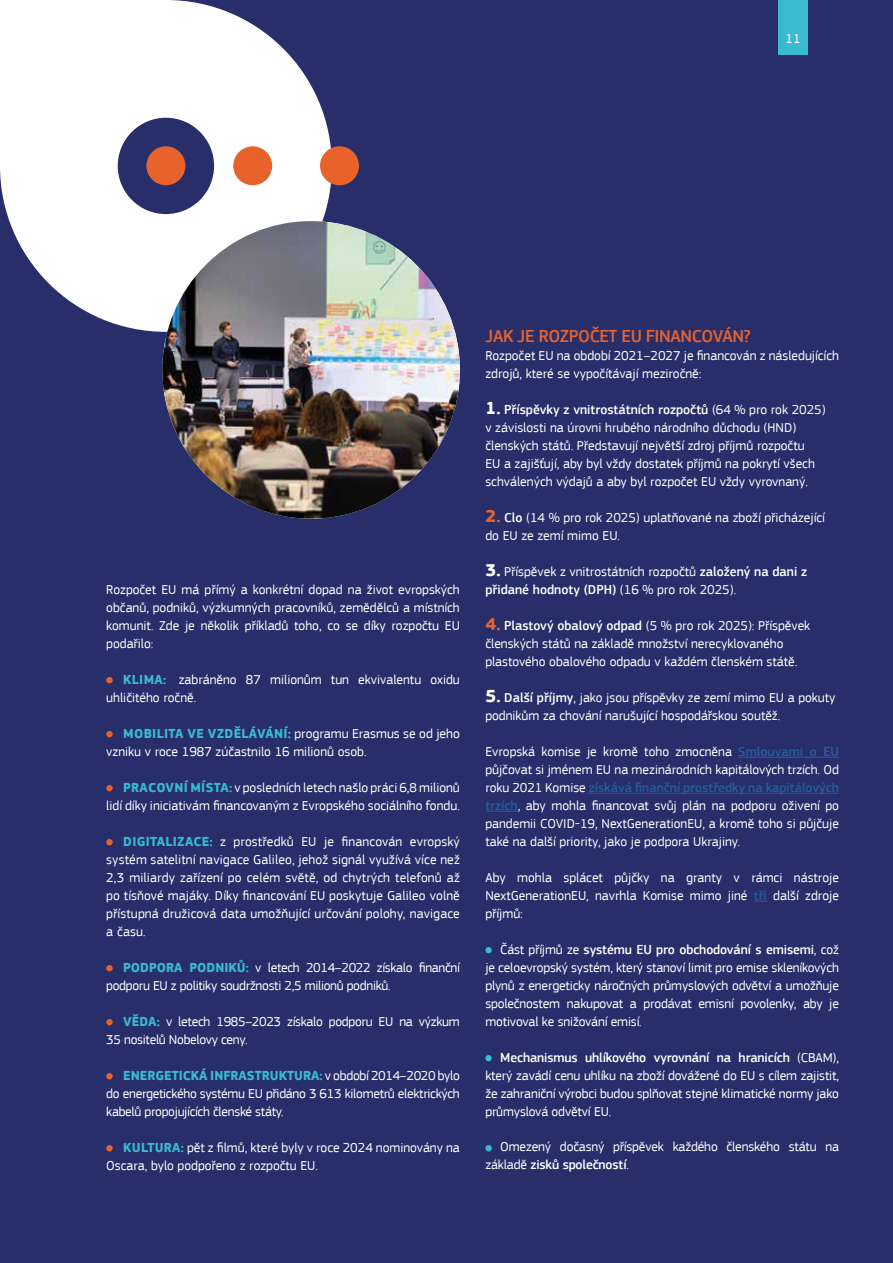
<style>
.page{position:relative;width:893px;height:1263px;background:#282e6a}
.page>*{position:absolute;margin:0;border:0;box-sizing:border-box;transform-origin:0 0}
.t1{font:500 18px "EC Square Sans Pro";letter-spacing:-.02em;color:#e8632c}
.t2{font:13.5px/18px "EC Square Sans Pro";color:#fff}
.t3{font:13.5px/18px "EC Square Sans Pro";letter-spacing:-.02em;color:#fff}
.s1{font-weight:700;color:#39bacf}
.s2{font-weight:700;color:#282e6a}
.s3{font-weight:700;font-size:18px}
.s4{font-weight:500}
.s5{font-weight:700;font-size:18px;color:#e8632c}
.s6{font-weight:500;color:#275b9b}
</style>
<div class="page">
<div style="left:778px;top:0;width:30px;height:54px;background:#39bacf"></div>
<hr style="left:738px;top:757px;width:101px;height:1px;background:#275b9b">
<hr style="left:589px;top:793px;width:250px;height:1px;background:#275b9b">
<hr style="left:485px;top:811px;width:33px;height:1px;background:#275b9b">
<svg style="left:754px;top:901px;width:13px;height:1px"></svg>
<div style="left:485px;top:947px;width:7px;height:6px;background:#39bacf;border-radius:50%"></div>
<div style="left:485px;top:1055px;width:7px;height:6px;background:#39bacf;border-radius:50%"></div>
<div style="left:485px;top:1145px;width:7px;height:6px;background:#39bacf;border-radius:50%"></div>
<svg style="left:0;top:0;width:332px;height:332px;fill:#fff"></svg>
<div style="left:320px;top:146px;width:39px;height:39px;background:#e8632c;border-radius:50%"></div>
<div style="left:233px;top:146px;width:39px;height:39px;background:#e8632c;border-radius:50%"></div>
<img style="left:162px;top:221px;width:298px;height:298px;border-radius:149px">
<div style="left:106px;top:677px;width:7px;height:6px;background:#e8632c;border-radius:50%"></div>
<div style="left:106px;top:731px;width:7px;height:6px;background:#e8632c;border-radius:50%"></div>
<div style="left:106px;top:785px;width:7px;height:6px;background:#e8632c;border-radius:50%"></div>
<div style="left:106px;top:839px;width:7px;height:6px;background:#e8632c;border-radius:50%"></div>
<div style="left:106px;top:965px;width:7px;height:6px;background:#e8632c;border-radius:50%"></div>
<div style="left:106px;top:1019px;width:7px;height:6px;background:#e8632c;border-radius:50%"></div>
<div style="left:106px;top:1073px;width:7px;height:6px;background:#e8632c;border-radius:50%"></div>
<div style="left:106px;top:1145px;width:7px;height:6px;background:#e8632c;border-radius:50%"></div>
<p class="t2" style="left:785px;top:29px;width:17px">11</p>
<p class="t2" style="left:106px;top:581px;width:355px;text-align:justify">Rozpočet EU má přímý a konkrétní dopad na život evropských občanů, podniků, výzkumných pracovníků, zemědělců a místních komunit. Zde je několik příkladů toho, co se díky rozpočtu EU podařilo:</p>
<p class="t2" style="left:106px;top:671px;width:355px;text-indent:17px"><span class="s1">KLIMA:</span><span class="s2">:</span> zabráněno 87 milionům tun ekvivalentu oxidu uhličitého ročně.</p>
<p class="t2" style="left:106px;top:725px;width:355px;text-indent:17px"><span class="s1">MOBILITA VE VZDĚLÁVÁNÍ:</span> programu Erasmus se od jeho vzniku v roce 1987 zúčastnilo 16 milionů osob.</p>
<p class="t2" style="left:106px;top:779px;width:355px;text-align:right"><span class="s1">PRACOVNÍ MÍSTA:</span> v posledních letech našlo práci 6,8 milionů lidí díky iniciativám financovaným z Evropského sociálního fondu.</p>
<p class="t2" style="left:106px;top:833px;width:355px;text-align:justify;text-indent:17px"><span class="s1">DIGITALIZACE:</span> z prostředků EU je financován evropský systém satelitní navigace Galileo, jehož signál využívá více než 2,3 miliardy zařízení po celém světě, od chytrých telefonů až po tísňové majáky. Díky financování EU poskytuje Galileo volně přístupná družicová data umožňující určování polohy, navigace a času.</p>
<p class="t3" style="left:106px;top:959px;width:355px;text-indent:17px"><span class="s1">PODPORA PODNIKŮ:</span> v letech 2014–2022 získalo finanční podporu EU z politiky soudržnosti 2,5 milionů podniků.</p>
<p class="t3" style="left:106px;top:1013px;width:355px;text-indent:17px"><span class="s1">VĚDA:</span> v letech 1985–2023 získalo podporu EU na výzkum<br>35 nositelů Nobelovy ceny.</p>
<p class="t2" style="left:106px;top:1067px;width:355px;text-align:justify;text-indent:17px"><span class="s1">ENERGETICKÁ INFRASTRUKTURA:</span> v období 2014–2020 bylo do energetického systému EU přidáno 3 613 kilometrů elektrických kabelů propojujících členské státy.</p>
<p class="t2" style="left:106px;top:1139px;width:355px;text-indent:17px"><span class="s1">KULTURA:</span> pět z filmů, které byly v roce 2024 nominovány na<br>Oscara, bylo podpořeno z rozpočtu EU.</p>
<h1 class="t1" style="left:486px;top:326px;width:267px">JAK JE ROZPOČET EU FINANCOVÁN?</h1>
<p class="t2" style="left:485px;top:347px;width:355px">Rozpočet EU na období 2021–2027 je financován z následujících zdrojů, které se vypočítávají meziročně:</p>
<p class="t2" style="left:485px;top:401px;width:342px"><span class="s3">1.</span> <span class="s4">Příspěvky z vnitrostátních rozpočtů</span> (64 % pro rok 2025) v závislosti na úrovni hrubého národního důchodu (HND) členských států. Představují největší zdroj příjmů rozpočtu<br>EU a zajišťují, aby byl vždy dostatek příjmů na pokrytí všech schválených výdajů a aby byl rozpočet EU vždy vyrovnaný.</p>
<p class="t2" style="left:485px;top:509px;width:341px"><span class="s5">2.</span> <span class="s4">Clo</span> (14 % pro rok 2025) uplatňované na zboží přicházející do EU ze zemí mimo EU.</p>
<p class="t2" style="left:485px;top:563px;width:323px"><span class="s3">3.</span> Příspěvek z vnitrostátních rozpočtů <span class="s4">založený na dani z přidané hodnoty (DPH)</span> (16 % pro rok 2025).</p>
<p class="t2" style="left:485px;top:617px;width:326px"><span class="s5">4.</span> <span class="s4">Plastový obalový odpad</span> (5 % pro rok 2025): Příspěvek členských států na základě množství nerecyklovaného plastového obalového odpadu v každém členském státě.</p>
<p class="t2" style="left:485px;top:689px;width:352px"><span class="s3">5.</span> <span class="s4">Další příjmy</span>, jako jsou příspěvky ze zemí mimo EU a pokuty podnikům za chování narušující hospodářskou soutěž.</p>
<p class="t2" style="left:485px;top:743px;width:355px;text-align:justify">Evropská komise je kromě toho zmocněna <span class="s6">Smlouvami o EU </span>půjčovat si jménem EU na mezinárodních kapitálových trzích. Od roku 2021 Komise <span class="s6">získává finanční prostředky na kapitálových trzích</span>, aby mohla financovat svůj plán na podporu oživení po pandemii COVID-19, NextGenerationEU, a kromě toho si půjčuje také na další priority, jako je podpora Ukrajiny.</p>
<p class="t2" style="left:485px;top:869px;width:355px;text-align:justify">Aby mohla splácet půjčky na granty v rámci nástroje NextGenerationEU, navrhla Komise mimo jiné <span class="s6">tři</span> další zdroje příjmů:</p>
<p class="t2" style="left:485px;top:941px;width:355px;text-align:justify;text-indent:15px">Část příjmů ze <span class="s4">systému EU pro obchodování s emisemi</span>, což je celoevropský systém, který stanoví limit pro emise skleníkových plynů z energeticky náročných průmyslových odvětví a umožňuje společnostem nakupovat a prodávat emisní povolenky, aby je motivoval ke snižování emisí.</p>
<p class="t2" style="left:485px;top:1049px;width:355px;text-align:justify;text-indent:15px"><span class="s4">Mechanismus uhlíkového vyrovnání na hranicích</span> (CBAM), který zavádí cenu uhlíku na zboží dovážené do EU s cílem zajistit, že zahraniční výrobci budou splňovat stejné klimatické normy jako průmyslová odvětví EU.</p>
<p class="t2" style="left:485px;top:1138px;width:355px;text-indent:15px">Omezený dočasný příspěvek každého členského státu na základě <span class="s4">zisků společností</span>.</p>
</div>
